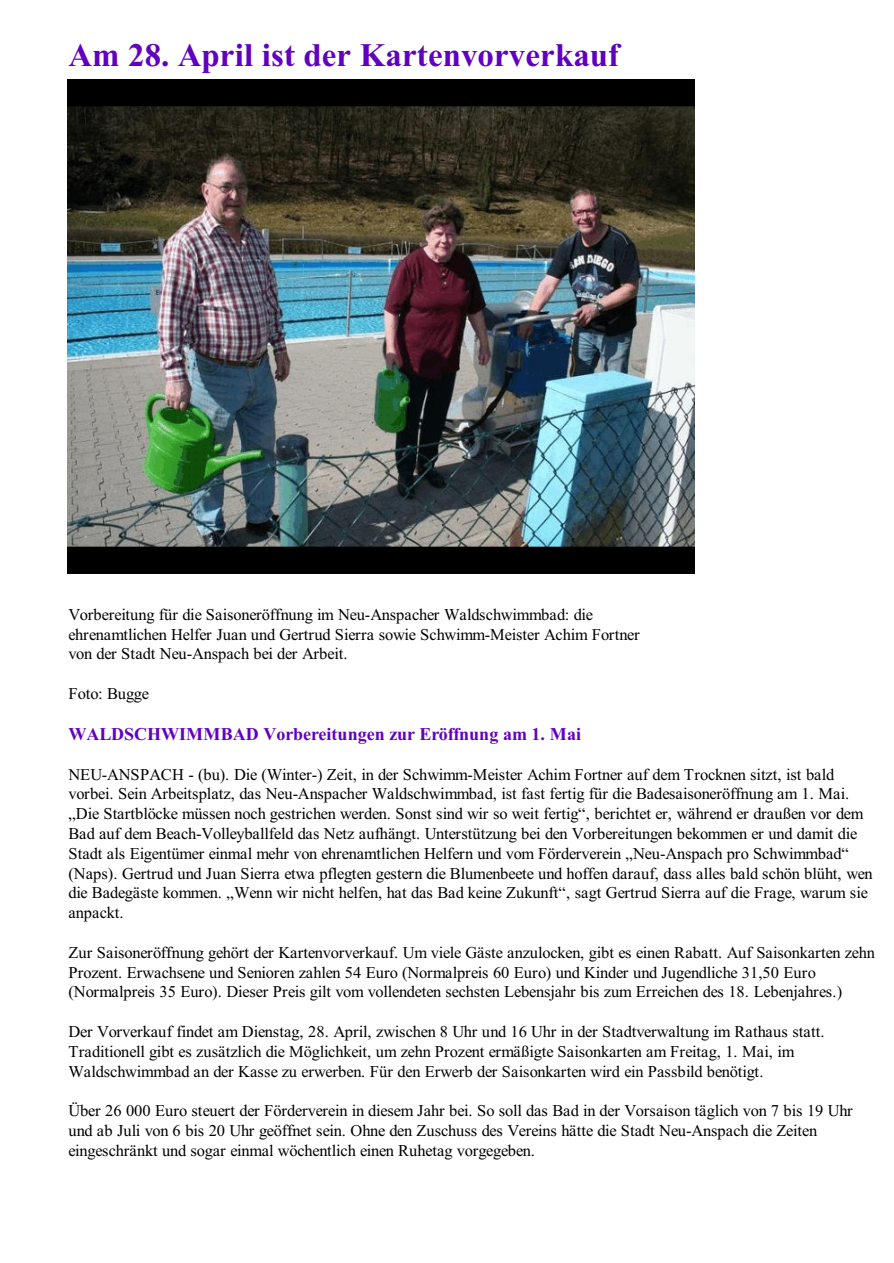
<style>
.page{position:relative;width:894px;height:1263px;background:#fff}
.page>*{position:absolute;margin:0;border:0;box-sizing:border-box;transform-origin:0 0}
.t1{font:700 33px "Times New Roman";letter-spacing:.005em;color:#6100bf}
.t2{font:700 18px "Times New Roman";color:#6100bf}
.t3{font:16.5px/19.8px "Times New Roman";letter-spacing:-.01em;color:#000}
</style>
<div class="page">
<img style="left:67px;top:80px;width:628px;height:494px">
<h1 class="t1" style="left:68px;top:43px;width:552px">Am 28. April ist der Kartenvorverkauf</h1>
<p class="t3" style="left:68px;top:606px;width:573px">Vorbereitung für die Saisoneröffnung im Neu-Anspacher Waldschwimmbad: die ehrenamtlichen Helfer Juan und Gertrud Sierra sowie Schwimm-Meister Achim Fortner von der Stadt Neu-Anspach bei der Arbeit.</p>
<p class="t3" style="left:68px;top:685px;width:82px">Foto: Bugge</p>
<p class="t2" style="left:68px;top:728px;width:514px">WALDSCHWIMMBAD Vorbereitungen zur Eröffnung am 1. Mai</p>
<p class="t3" style="left:68px;top:766px;width:806px">NEU-ANSPACH - (bu). Die (Winter-) Zeit, in der Schwimm-Meister Achim Fortner auf dem Trocknen sitzt, ist bald vorbei. Sein Arbeitsplatz, das Neu-Anspacher Waldschwimmbad, ist fast fertig für die Badesaisoneröffnung am 1. Mai. „Die Startblöcke müssen noch gestrichen werden. Sonst sind wir so weit fertig“, berichtet er, während er draußen vor dem Bad auf dem Beach-Volleyballfeld das Netz aufhängt. Unterstützung bei den Vorbereitungen bekommen er und damit die Stadt als Eigentümer einmal mehr von ehrenamtlichen Helfern und vom Förderverein „Neu-Anspach pro Schwimmbad“ (Naps). Gertrud und Juan Sierra etwa pflegten gestern die Blumenbeete und hoffen darauf, dass alles bald schön blüht, wen die Badegäste kommen. „Wenn wir nicht helfen, hat das Bad keine Zukunft“, sagt Gertrud Sierra auf die Frage, warum sie anpackt.</p>
<p class="t3" style="left:68px;top:944px;width:808px">Zur Saisoneröffnung gehört der Kartenvorverkauf. Um viele Gäste anzulocken, gibt es einen Rabatt. Auf Saisonkarten zehn<br>Prozent. Erwachsene und Senioren zahlen 54 Euro (Normalpreis 60 Euro) und Kinder und Jugendliche 31,50 Euro (Normalpreis 35 Euro). Dieser Preis gilt vom vollendeten sechsten Lebensjahr bis zum Erreichen des 18. Lebenjahres.)</p>
<p class="t3" style="left:68px;top:1023px;width:758px">Der Vorverkauf findet am Dienstag, 28. April, zwischen 8 Uhr und 16 Uhr in der Stadtverwaltung im Rathaus statt.<br>Traditionell gibt es zusätzlich die Möglichkeit, um zehn Prozent ermäßigte Saisonkarten am Freitag, 1. Mai, im<br>Waldschwimmbad an der Kasse zu erwerben. Für den Erwerb der Saisonkarten wird ein Passbild benötigt.</p>
<p class="t3" style="left:68px;top:1102px;width:786px">Über 26 000 Euro steuert der Förderverein in diesem Jahr bei. So soll das Bad in der Vorsaison täglich von 7 bis 19 Uhr und ab Juli von 6 bis 20 Uhr geöffnet sein. Ohne den Zuschuss des Vereins hätte die Stadt Neu-Anspach die Zeiten eingeschränkt und sogar einmal wöchentlich einen Ruhetag vorgegeben.</p>
</div>
